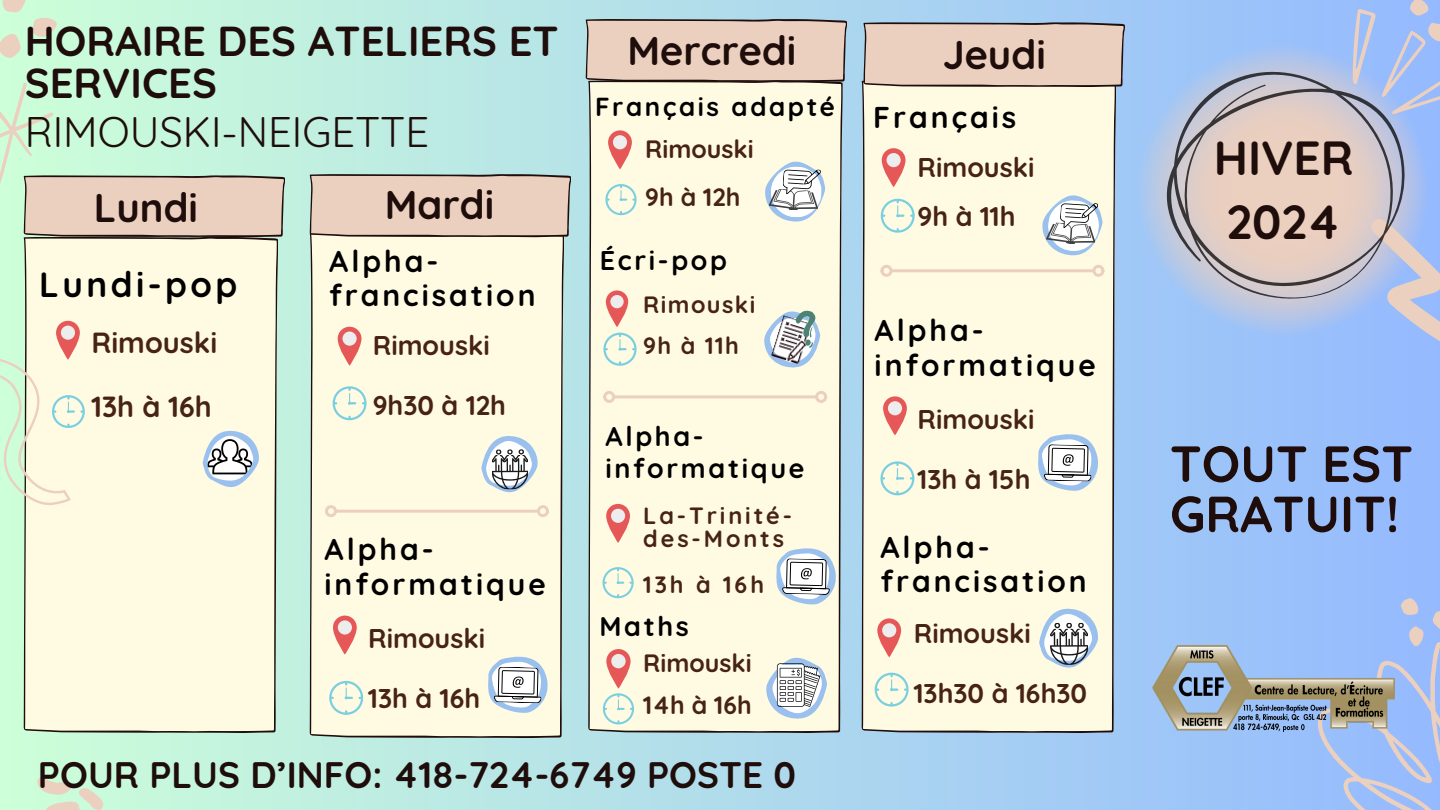
<style>
.page{position:relative;width:1440px;height:810px;background:#fff}
.page>*{position:absolute;margin:0;border:0;box-sizing:border-box;transform-origin:0 0}
.t1{font:700 50.7px/50.2px "Quicksand";color:#1e0d0b}
.t2{font:700 47.7px/63.4px "Quicksand";color:#1e0d0b}
.t3{font:41.7px/49.5px "Quicksand";color:#1e0d0b}
.t4{font:700 41.7px "Quicksand";color:#1e0d0b}
.t5{font:700 40px "Quicksand";color:#1e0d0b}
.t6{font:700 36.8px "Quicksand";color:#1e0d0b}
.t7{font:700 35px "Quicksand";letter-spacing:.1em;color:#000}
.t8{font:700 30px/34.5px "Quicksand";letter-spacing:.1em;color:#000}
.t9{font:700 29px "Quicksand";color:#472216}
.t10{font:700 27px "Quicksand";color:#472216}
.t11{font:700 27px/31.5px "Quicksand";letter-spacing:.1em;color:#000}
.t12{font:700 26px "Quicksand";letter-spacing:.1em;color:#000}
.t13{font:700 25px "Quicksand";color:#472216}
.t14{font:700 23.5px/23.2px "Quicksand";letter-spacing:.125em;color:#472216}
.t15{font:700 23.5px "Quicksand";letter-spacing:.06em;color:#472216}
.s1{font-weight:700}
</style>
<div class="page">
<div style="left:0;top:0;width:1440px;height:810px;background:linear-gradient(to right,#cdffd8,#94b9ff)"></div>
<svg style="left:21px;top:758px;width:86px;height:52px;background:#d0f3d4"></svg>
<div style="left:310px;top:237px;width:254px;height:501px;background:#fffae2"></div>
<div style="left:588px;top:82px;width:255px;height:651px;background:#fffae2"></div>
<div style="left:862px;top:80px;width:254px;height:653px;background:#fffae2"></div>
<svg style="left:1354px;top:217px;width:86px;height:134px;background:#a3bef3"></svg>
<svg style="left:0;top:75px;width:285px;height:162px;background:#cfe5cd"></svg>
<div style="left:24px;top:237px;width:254px;height:496px;background:#fffae2"></div>
<svg style="left:0;top:0;width:66px;height:66px;background:#d2f3d3"></svg>
<svg style="left:1293px;top:585px;width:147px;height:225px;background:#a0bef5"></svg>
<svg style="left:1321px;top:0;width:119px;height:137px;background:#a2bef4"></svg>
<div style="left:56px;top:321px;width:24px;height:39px;background:#e65858;border-radius:12px"></div>
<div style="left:61px;top:326px;width:14px;height:14px;background:#eeeded;border-radius:50%"></div>
<svg style="left:0;top:338px;width:91px;height:183px;background:#ecf2d8"></svg>
<img style="left:1153px;top:646px;width:241px;height:85px">
<svg style="left:586px;top:19px;width:261px;height:63px;background:#dbc1b3"></svg>
<hr style="left:614px;top:395px;width:202px;height:3px;background:#ebcfbf">
<div style="left:603px;top:391px;width:12px;height:12px;border:3px solid #ebcfbf;border-radius:50%"></div>
<div style="left:815px;top:391px;width:12px;height:12px;border:3px solid #ebcfbf;border-radius:50%"></div>
<svg style="left:863px;top:22px;width:262px;height:65px;background:#dcc2b5"></svg>
<hr style="left:336px;top:510px;width:202px;height:3px;background:#ebcfbf">
<div style="left:325px;top:505px;width:12px;height:12px;border:3px solid #ebcfbf;border-radius:50%"></div>
<div style="left:537px;top:505px;width:12px;height:12px;border:3px solid #ebcfbf;border-radius:50%"></div>
<svg style="left:608px;top:130px;width:24px;height:39px"></svg>
<div style="left:613px;top:135px;width:14px;height:14px;background:#eeeded;border-radius:50%"></div>
<svg style="left:603px;top:333px;width:33px;height:33px"></svg>
<svg style="left:605px;top:184px;width:32px;height:31px"></svg>
<svg style="left:606px;top:504px;width:24px;height:39px"></svg>
<div style="left:611px;top:509px;width:14px;height:14px;background:#eeeded;border-radius:50%"></div>
<svg style="left:603px;top:567px;width:31px;height:31px"></svg>
<svg style="left:329px;top:681px;width:34px;height:34px"></svg>
<svg style="left:880px;top:461px;width:34px;height:34px"></svg>
<svg style="left:1137px;top:43px;width:294px;height:294px;background:#a5c3f2"></svg>
<svg style="left:1158px;top:65px;width:252px;height:240px;background:#c7c0c6"></svg>
<svg style="left:606px;top:290px;width:22px;height:37px"></svg>
<div style="left:610px;top:295px;width:14px;height:13px;background:#eeeded;border-radius:50%"></div>
<svg style="left:1039px;top:190px;width:65px;height:71px"></svg>
<svg style="left:481px;top:433px;width:58px;height:62px"></svg>
<svg style="left:1039px;top:606px;width:60px;height:65px"></svg>
<svg style="left:1024px;top:420px;width:88px;height:85px"></svg>
<svg style="left:606px;top:649px;width:24px;height:40px"></svg>
<div style="left:611px;top:654px;width:15px;height:14px;background:#eeeded;border-radius:50%"></div>
<svg style="left:603px;top:693px;width:31px;height:31px"></svg>
<svg style="left:765px;top:655px;width:62px;height:67px"></svg>
<svg style="left:763px;top:535px;width:87px;height:84px"></svg>
<svg style="left:338px;top:327px;width:23px;height:39px"></svg>
<div style="left:343px;top:332px;width:14px;height:14px;background:#eeeded;border-radius:50%"></div>
<svg style="left:333px;top:386px;width:33px;height:34px"></svg>
<svg style="left:333px;top:616px;width:24px;height:39px"></svg>
<div style="left:338px;top:620px;width:14px;height:15px;background:#eeeded;border-radius:50%"></div>
<svg style="left:882px;top:148px;width:24px;height:39px"></svg>
<div style="left:887px;top:153px;width:14px;height:14px;background:#eeeded;border-radius:50%"></div>
<svg style="left:881px;top:199px;width:34px;height:33px"></svg>
<hr style="left:892px;top:269px;width:201px;height:3px;background:#ebcfbf">
<div style="left:880px;top:265px;width:12px;height:12px;border:3px solid #ebcfbf;border-radius:50%"></div>
<div style="left:1092px;top:265px;width:12px;height:12px;border:3px solid #ebcfbf;border-radius:50%"></div>
<svg style="left:883px;top:396px;width:24px;height:39px"></svg>
<div style="left:888px;top:401px;width:14px;height:14px;background:#eeeded;border-radius:50%"></div>
<svg style="left:877px;top:618px;width:24px;height:39px"></svg>
<div style="left:882px;top:623px;width:14px;height:14px;background:#eeeded;border-radius:50%"></div>
<svg style="left:875px;top:673px;width:33px;height:33px"></svg>
<svg style="left:310px;top:174px;width:261px;height:63px;background:#dcc2b4"></svg>
<svg style="left:475px;top:643px;width:86px;height:84px"></svg>
<svg style="left:763px;top:307px;width:57px;height:64px"></svg>
<svg style="left:762px;top:157px;width:65px;height:70px"></svg>
<svg style="left:203px;top:428px;width:57px;height:62px"></svg>
<p class="t4" style="left:25px;top:15px;width:535px">HORAIRE DES ATELIERS ET</p>
<p class="t3" style="left:25px;top:57px;width:406px"><span class="s1">SERVICES<br></span>RIMOUSKI-NEIGETTE</p>
<p class="t5" style="left:94px;top:182px;width:106px">Lundi</p>
<p class="t5" style="left:385px;top:179px;width:111px">Mardi</p>
<p class="t7" style="left:39px;top:262px;width:200px">Lundi-pop</p>
<h5 class="t9" style="left:92px;top:324px;width:127px">Rimouski</h5>
<h5 class="t9" style="left:92px;top:388px;width:122px">13h à 16h</h5>
<h3 class="t8" style="left:329px;top:243px;width:208px">Alpha&shy;francisation</h3>
<p class="t10" style="left:373px;top:328px;width:118px">Rimouski</p>
<h6 class="t10" style="left:373px;top:388px;width:135px">9h30 à 12h</h6>
<p class="t8" style="left:325px;top:532px;width:223px">Alpha&shy;informatique</p>
<p class="t10" style="left:368px;top:621px;width:118px">Rimouski</p>
<p class="t10" style="left:368px;top:681px;width:114px">13h à 16h</p>
<p class="t5" style="left:628px;top:25px;width:170px">Mercredi</p>
<p class="t12" style="left:595px;top:90px;width:241px">Français adapté</p>
<p class="t8" style="left:873px;top:99px;width:145px">Français</p>
<p class="t5" style="left:943px;top:29px;width:105px">Jeudi</p>
<h2 class="t13" style="left:645px;top:133px;width:110px">Rimouski</h2>
<p class="t13" style="left:645px;top:181px;width:97px">9h à 12h</p>
<p class="t11" style="left:600px;top:244px;width:129px">Écri-pop</p>
<p class="t15" style="left:643px;top:290px;width:114px">Rimouski</p>
<p class="t14" style="left:643px;top:334px;width:97px">9h à 11h</p>
<h6 class="t11" style="left:605px;top:420px;width:201px">Alpha&shy;informatique</h6>
<h3 class="t14" style="left:643px;top:503px;width:150px">La-Trinité&shy;des-Monts</h3>
<h3 class="t14" style="left:643px;top:573px;width:122px">13h à 16h</h3>
<p class="t11" style="left:599px;top:611px;width:91px">Maths</p>
<p class="t13" style="left:643px;top:647px;width:110px">Rimouski</p>
<p class="t13" style="left:643px;top:689px;width:110px">14h à 16h</p>
<p class="t10" style="left:918px;top:150px;width:118px">Rimouski</p>
<p class="t10" style="left:918px;top:199px;width:99px">9h à 11h</p>
<p class="t8" style="left:875px;top:313px;width:223px">Alpha&shy;informatique</p>
<p class="t10" style="left:918px;top:402px;width:118px">Rimouski</p>
<p class="t10" style="left:918px;top:462px;width:114px">13h à 15h</p>
<h6 class="t8" style="left:880px;top:529px;width:208px">Alpha&shy;francisation</h6>
<p class="t10" style="left:914px;top:616px;width:118px">Rimouski</p>
<p class="t10" style="left:914px;top:676px;width:175px">13h30 à 16h30</p>
<p class="t6" style="left:38px;top:751px;width:759px">POUR PLUS D’INFO: 418-724-6749 POSTE 0</p>
<p class="t2" style="left:1214px;top:126px;width:141px">HIVER<br>2024</p>
<p class="t1" style="left:1170px;top:438px;width:245px">TOUT EST<br>GRATUIT!</p>
</div>
